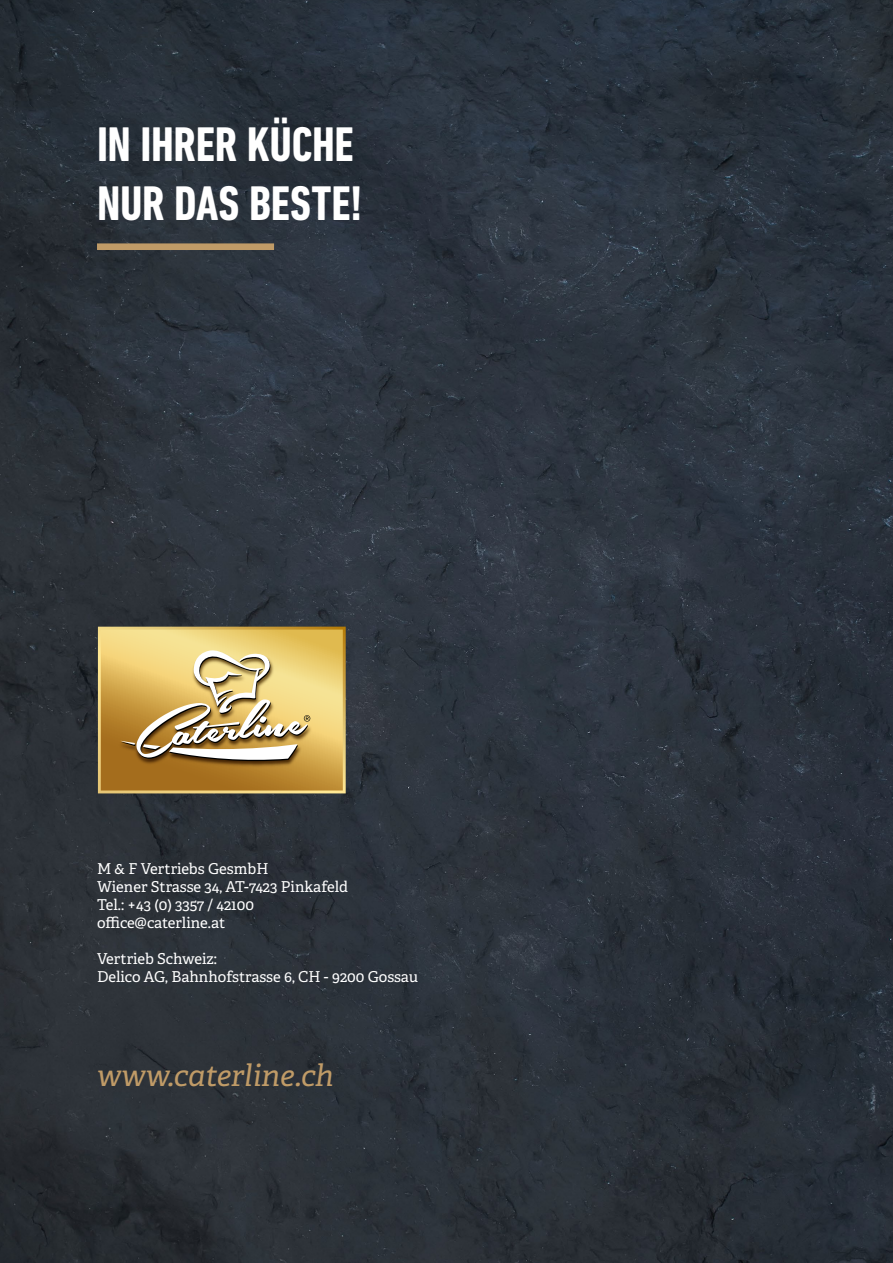
<style>
.page{position:relative;width:893px;height:1263px;background:#fff}
.page>*{position:absolute;margin:0;border:0;box-sizing:border-box;transform-origin:0 0}
.t1{font:700 condensed 49.5px/59.4px "DIN Next LT Pro";letter-spacing:-.005em;color:#fff}
.t2{font:italic 30px "Adelle";color:#c09b67}
.t3{font:15px/18px "Adelle";color:#fff}
</style>
<div class="page">
<img style="left:0;top:0;width:893px;height:1263px">
<div style="left:97px;top:243px;width:177px;height:7px;background:#c09b67"></div>
<svg style="left:98px;top:627px;width:248px;height:166px;background:#cfaf67"></svg>
<h1 class="t1" style="left:97px;top:114px;width:267px">IN IHRER KÜCHE<br>NUR DAS BESTE!</h1>
<p class="t3" style="left:97px;top:860px;width:252px">M &amp; F Vertriebs GesmbH<br>Wiener Strasse 34, AT-7423 Pinkafeld<br>Tel.: +43 (0) 3357 / 42100 office@caterline.at</p>
<p class="t3" style="left:97px;top:950px;width:323px">Vertrieb Schweiz:<br>Delico AG, Bahnhofstrasse 6, CH - 9200 Gossau</p>
<h2 class="t2" style="left:97px;top:1056px;width:238px">www.caterline.ch</h2>
</div>
